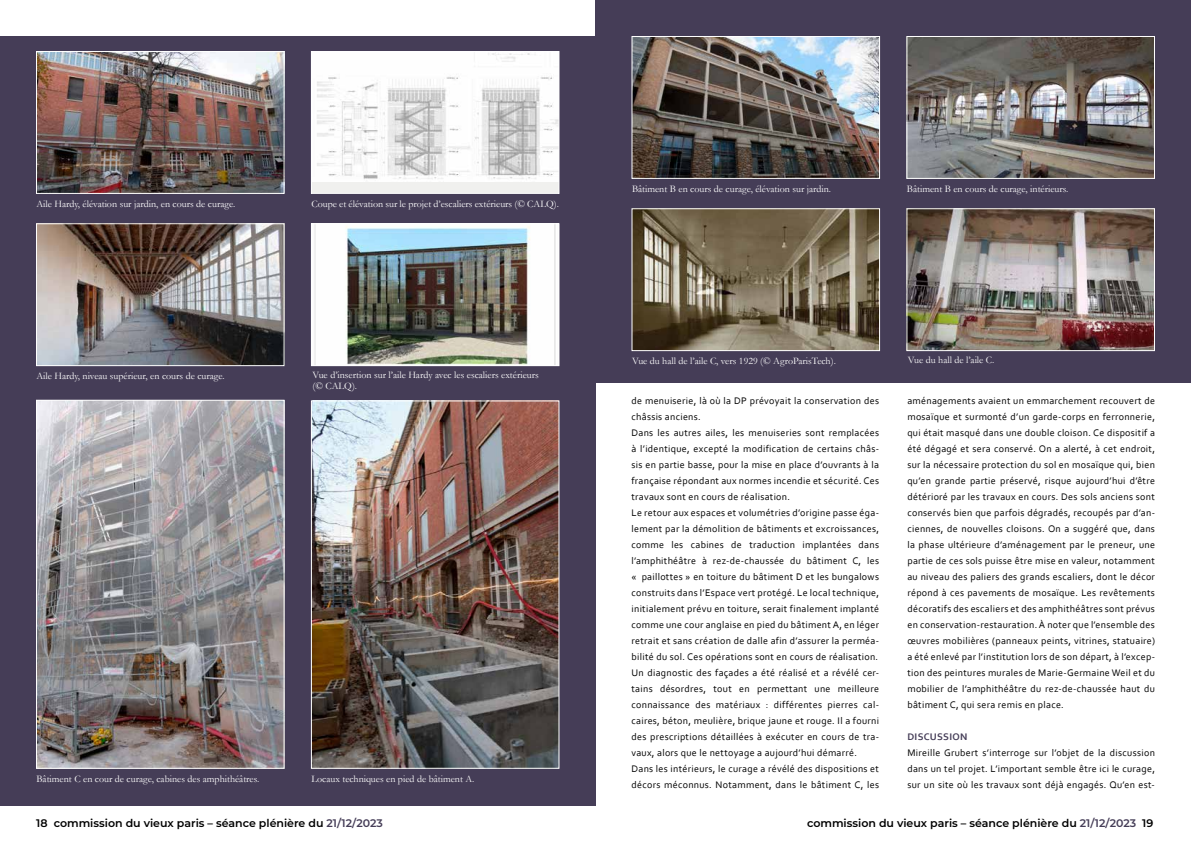
<style>
.page{position:relative;width:1191px;height:842px;background:#fff}
.page>*{position:absolute;margin:0;border:0;box-sizing:border-box;transform-origin:0 0}
.t1{font:600 11px "Montserrat";color:#000}
.t2{font:10px/16px "Corbel";letter-spacing:.03em;color:#000;text-align:justify}
.t3{font:10px/11px "Garamond";color:#fff}
.t4{font:700 10px "Corbel";letter-spacing:.03em;color:#453d57}
.s1{color:#453d57}
</style>
<div class="page">
<div style="left:595px;top:0;width:596px;height:383px;background:#453d57"></div>
<div style="left:0;top:36px;width:595px;height:770px;background:#453d57"></div>
<img style="left:38px;top:225px;width:244px;height:139px">
<div style="left:36px;top:223px;width:248px;height:143px;border:1px solid #fff"></div>
<img style="left:313px;top:225px;width:244px;height:139px">
<div style="left:311px;top:223px;width:248px;height:143px;border:1px solid #fff"></div>
<img style="left:38px;top:53px;width:244px;height:139px">
<div style="left:36px;top:51px;width:248px;height:143px;border:1px solid #fff"></div>
<div style="left:311px;top:52px;width:248px;height:141px;background:#f0f0ee"></div>
<img style="left:313px;top:53px;width:244px;height:129px">
<div style="left:311px;top:51px;width:248px;height:143px;border:1px solid #fff"></div>
<img style="left:38px;top:402px;width:244px;height:365px">
<div style="left:36px;top:400px;width:248px;height:369px;border:1px solid #fff"></div>
<img style="left:313px;top:402px;width:244px;height:365px">
<div style="left:311px;top:400px;width:248px;height:369px;border:1px solid #fff"></div>
<img style="left:633px;top:210px;width:245px;height:139px">
<div style="left:631px;top:208px;width:249px;height:143px;border:1px solid #fff"></div>
<img style="left:908px;top:210px;width:245px;height:139px">
<div style="left:906px;top:208px;width:249px;height:143px;border:1px solid #fff"></div>
<img style="left:633px;top:38px;width:245px;height:139px">
<div style="left:631px;top:36px;width:249px;height:143px;border:1px solid #fff"></div>
<img style="left:908px;top:38px;width:245px;height:139px">
<div style="left:906px;top:36px;width:249px;height:143px;border:1px solid #fff"></div>
<p class="t3" style="left:36px;top:198px;width:200px">Aile Hardy, élévation sur jardin, en cours de curage.</p>
<p class="t3" style="left:311px;top:198px;width:249px">Coupe et élévation sur le projet d’escaliers extérieurs (© CALQ).</p>
<p class="t3" style="left:36px;top:370px;width:190px">Aile Hardy, niveau supérieur, en cours de curage.</p>
<p class="t3" style="left:312px;top:369px;width:228px">Vue d’insertion sur l’aile Hardy avec les escaliers extérieurs (© CALQ).</p>
<p class="t3" style="left:36px;top:773px;width:224px">Bâtiment C en cour de curage, cabines des amphithéâtres.</p>
<p class="t3" style="left:311px;top:773px;width:164px">Locaux techniques en pied de bâtiment A.</p>
<p class="t3" style="left:632px;top:183px;width:201px">Bâtiment B en cours de curage, élévation sur jardin.</p>
<p class="t3" style="left:907px;top:183px;width:163px">Bâtiment B en cours de curage, intérieurs.</p>
<p class="t3" style="left:632px;top:355px;width:205px">Vue du hall de l’aile C, vers 1929 (© AgroParisTech).</p>
<p class="t3" style="left:908px;top:354px;width:88px">Vue du hall de l’aile C.</p>
<p class="t2" style="left:631px;top:392px;width:249px;text-align:left">de menuiserie, là où la DP prévoyait la conservation des châssis anciens.<br>Dans les autres ailes, les menuiseries sont remplacées à l’identique, excepté la modification de certains châs&shy;sis en partie basse, pour la mise en place d’ouvrants à la française répondant aux normes incendie et sécurité. Ces travaux sont en cours de réalisation.<br>Le retour aux espaces et volumétries d’origine passe éga&shy;lement par la démolition de bâtiments et excroissances, comme les cabines de traduction implantées dans l’amphithéâtre à rez-de-chaussée du bâtiment C, les « paillottes » en toiture du bâtiment D et les bungalows construits dans l’Espace vert protégé. Le local technique, initialement prévu en toiture, serait finalement implanté comme une cour anglaise en pied du bâtiment A, en léger retrait et sans création de dalle afin d’assurer la perméa&shy;bilité du sol. Ces opérations sont en cours de réalisation.<br>Un diagnostic des façades a été réalisé et a révélé cer&shy;tains désordres, tout en permettant une meilleure connaissance des matériaux : différentes pierres cal&shy;caires, béton, meulière, brique jaune et rouge. Il a fourni des prescriptions détaillées à exécuter en cours de tra&shy;vaux, alors que le nettoyage a aujourd’hui démarré.<br>Dans les intérieurs, le curage a révélé des dispositions et décors méconnus. Notamment, dans le bâtiment C, les</p>
<p class="t2" style="left:907px;top:392px;width:249px">aménagements avaient un emmarchement recouvert de mosaïque et surmonté d’un garde-corps en ferronnerie, qui était masqué dans une double cloison. Ce dispositif a été dégagé et sera conservé. On a alerté, à cet endroit, sur la nécessaire protection du sol en mosaïque qui, bien qu’en grande partie préservé, risque aujourd’hui d’être détérioré par les travaux en cours. Des sols anciens sont conservés bien que parfois dégradés, recoupés par d’an&shy;ciennes, de nouvelles cloisons. On a suggéré que, dans la phase ultérieure d’aménagement par le preneur, une partie de ces sols puisse être mise en valeur, notamment au niveau des paliers des grands escaliers, dont le décor répond à ces pavements de mosaïque. Les revêtements décoratifs des escaliers et des amphithéâtres sont prévus en conservation-restauration. À noter que l’ensemble des œuvres mobilières (panneaux peints, vitrines, statuaire) a été enlevé par l’institution lors de son départ, à l’excep&shy;tion des peintures murales de Marie-Germaine Weil et du mobilier de l’amphithéâtre du rez-de-chaussée haut du bâtiment C, qui sera remis en place.</p>
<p class="t4" style="left:907px;top:730px;width:61px">DISCUSSION</p>
<p class="t2" style="left:907px;top:744px;width:249px">Mireille Grubert s’interroge sur l’objet de la discussion dans un tel projet. L’important semble être ici le curage, sur un site où les travaux sont déjà engagés. Qu’en est-</p>
<p class="t1" style="left:36px;top:815px;width:348px">18 commission du vieux paris – séance plénière du <span class="s1">21/12/2023</span></p>
<p class="t1" style="left:807px;top:815px;width:348px">commission du vieux paris – séance plénière du <span class="s1">21/12/2023</span> 19</p>
</div>
